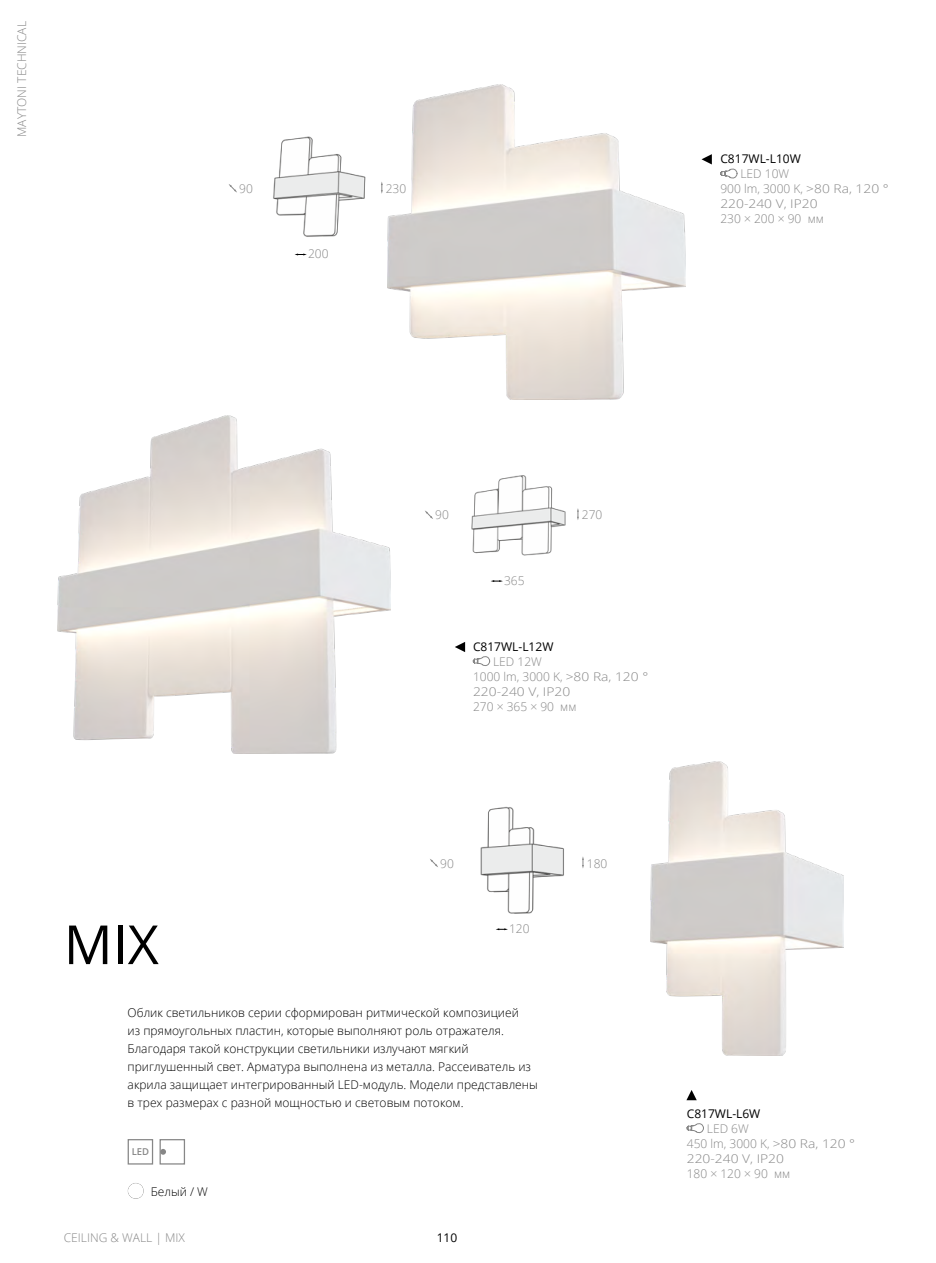
<style>
.page{position:relative;width:936px;height:1263px;background:#fff}
.page>*{position:absolute;margin:0;border:0;box-sizing:border-box;transform-origin:0 0}
.t1{font:54px "Open Sans";color:#000}
.t2{font:300 12px/18px "Open Sans";color:#000}
.t3{font:300 12px/15px "Open Sans";color:#878787}
.t4{font:12px "Open Sans";color:#000}
.t5{font:600 9.45px "Open Sans";color:#878787}
</style>
<div class="page">
<svg style="left:128px;top:1183px;width:16px;height:16px"></svg>
<div style="left:159px;top:1139px;width:26px;height:25px;border:1px solid #878787"></div>
<svg style="left:160px;top:1149px;width:6px;height:6px"></svg>
<div style="left:128px;top:1139px;width:25px;height:25px;border:1px solid #878787"></div>
<img style="left:650px;top:762px;width:193px;height:293px">
<svg style="left:686px;top:1090px;width:10px;height:10px"></svg>
<svg style="left:686px;top:1123px;width:18px;height:10px"></svg>
<img style="left:480px;top:806px;width:84px;height:125px">
<svg style="left:582px;top:856px;width:2px;height:12px"></svg>
<svg style="left:495px;top:928px;width:13px;height:2px"></svg>
<svg style="left:430px;top:859px;width:8px;height:8px"></svg>
<img style="left:387px;top:85px;width:298px;height:314px">
<svg style="left:701px;top:154px;width:10px;height:10px"></svg>
<svg style="left:720px;top:168px;width:17px;height:10px"></svg>
<img style="left:273px;top:136px;width:93px;height:120px">
<svg style="left:381px;top:182px;width:2px;height:12px"></svg>
<svg style="left:294px;top:254px;width:13px;height:1px"></svg>
<svg style="left:229px;top:184px;width:8px;height:9px"></svg>
<img style="left:58px;top:416px;width:333px;height:337px">
<svg style="left:455px;top:642px;width:10px;height:10px"></svg>
<svg style="left:472px;top:656px;width:18px;height:10px"></svg>
<img style="left:471px;top:475px;width:95px;height:81px">
<svg style="left:577px;top:508px;width:2px;height:12px"></svg>
<svg style="left:491px;top:580px;width:12px;height:2px"></svg>
<svg style="left:425px;top:510px;width:8px;height:9px"></svg>
<p class="t3" style="left:14px;top:137px;width:117px;rotate:-90deg">MAYTONI TECHNICAL</p>
<p class="t3" style="left:239px;top:181px;width:15px">90</p>
<p class="t3" style="left:308px;top:246px;width:22px">200</p>
<p class="t3" style="left:386px;top:181px;width:22px">230</p>
<p class="t4" style="left:720px;top:151px;width:82px">C817WL-L10W</p>
<p class="t3" style="left:720px;top:166px;width:170px;text-indent:20px">LED 10W<br>900 lm, 3000 K, &gt;80 Ra, 120 °<br>220-240 V, IP20<br>230 × 200 × 90 мм</p>
<p class="t3" style="left:435px;top:507px;width:15px">90</p>
<p class="t3" style="left:504px;top:572px;width:22px">365</p>
<p class="t3" style="left:582px;top:507px;width:22px">270</p>
<p class="t4" style="left:473px;top:638px;width:82px">C817WL-L12W</p>
<p class="t3" style="left:473px;top:654px;width:177px;text-indent:20px">LED 12W<br>1000 lm, 3000 K, &gt;80 Ra, 120 °<br>220-240 V, IP20<br>270 × 365 × 90 мм</p>
<h1 class="t1" style="left:64px;top:907px;width:96px">MIX</h1>
<p class="t3" style="left:440px;top:855px;width:15px">90</p>
<p class="t3" style="left:509px;top:921px;width:22px">120</p>
<p class="t2" style="left:128px;top:1003px;width:411px">Облик светильников серии сформирован ритмической композицией<br>из прямоугольных пластин, которые выполняют роль отражателя.<br>Благодаря такой конструкции светильники излучают мягкий приглушенный свет. Арматура выполнена из металла. Рассеиватель из акрила защищает интегрированный LED-модуль. Модели представлены в трех размерах с разной мощностью и световым потоком.</p>
<p class="t5" style="left:132px;top:1144px;width:19px">LED</p>
<p class="t2" style="left:151px;top:1182px;width:59px">Белый / W</p>
<p class="t3" style="left:64px;top:1230px;width:123px">CEILING &amp; WALL | MIX</p>
<p class="t4" style="left:436px;top:1229px;width:22px">110</p>
<p class="t3" style="left:587px;top:855px;width:22px">180</p>
<p class="t4" style="left:686px;top:1105px;width:75px">C817WL-L6W</p>
<p class="t3" style="left:686px;top:1121px;width:170px;text-indent:20px">LED 6W<br>450 lm, 3000 K, &gt;80 Ra, 120 °<br>220-240 V, IP20<br>180 × 120 × 90 мм</p>
</div>
